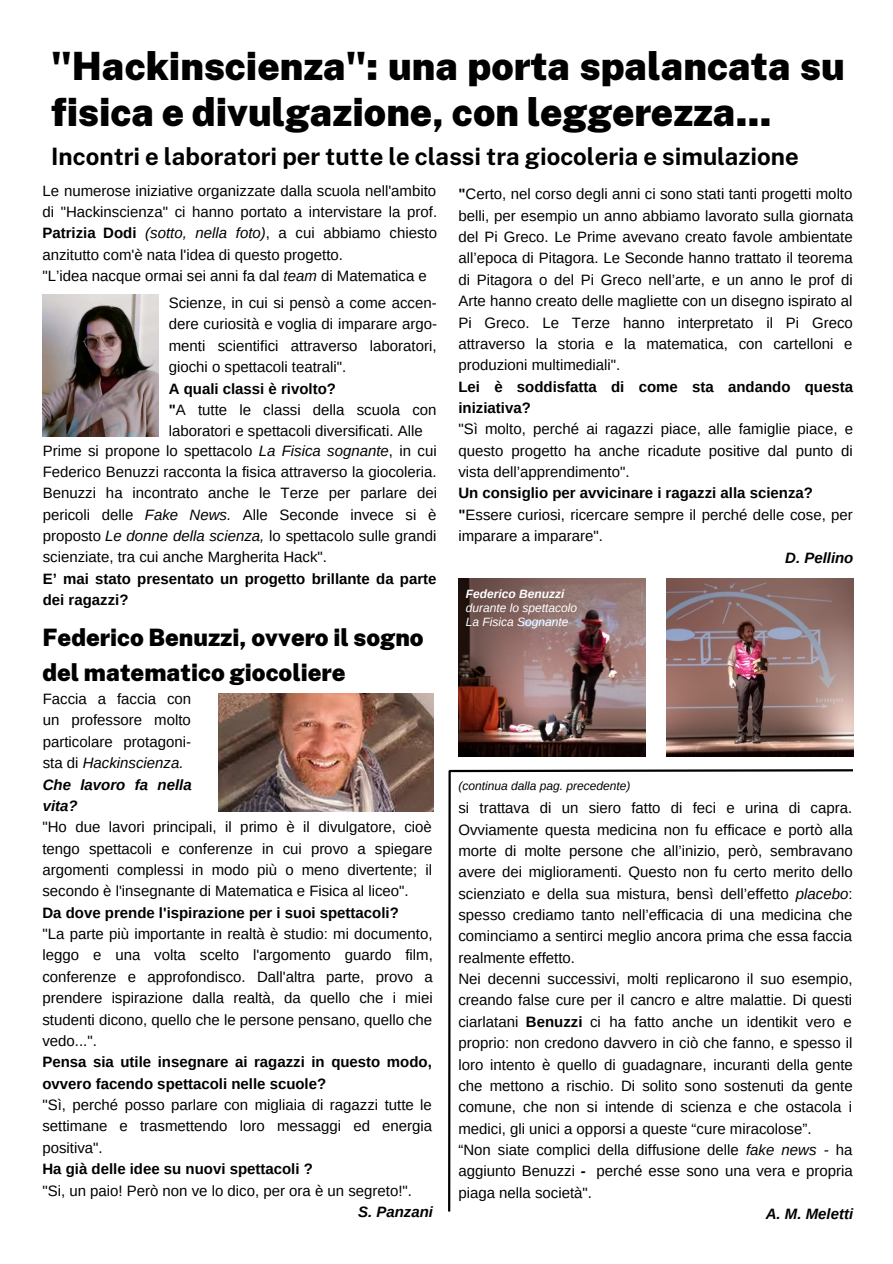
<style>
.page{position:relative;width:893px;height:1264px;background:#fff}
.page>*{position:absolute;margin:0;border:0;box-sizing:border-box;transform-origin:0 0}
.t1{font:900 39px/46px "Public Sans";color:#000}
.t2{font:700 24px "Public Sans";color:#000}
.t3{font:900 24px/34.8px "Public Sans";color:#000}
.t4{font:15px/21.3px "Arimo";color:#000;text-align:justify}
.t5{font:700 15px/21.3px "Arimo";color:#000}
.t6{font:italic 700 15px "Arimo";color:#000}
.t7{font:italic 12px/14px "Arimo";color:#fff}
.t8{font:italic 12px "Arimo";color:#000}
.t9{font:italic 700 12px "Arimo";color:#fff}
.s1{font-weight:700}
.s2{font-style:italic}
.s3{font-weight:700;font-style:italic}
</style>
<div class="page">
<img style="left:42px;top:294px;width:116px;height:142px">
<img style="left:458px;top:578px;width:187px;height:178px">
<img style="left:666px;top:578px;width:187px;height:178px">
<svg style="left:449px;top:769px;width:404px;height:4px"></svg>
<hr style="left:448px;top:770px;width:2px;height:441px;background:#000">
<img style="left:219px;top:693px;width:214px;height:118px">
<h1 class="t1" style="left:51px;top:43px;width:794px">"Hackinscienza": una porta spalancata su fisica e divulgazione, con leggerezza...</h1>
<h2 class="t2" style="left:51px;top:142px;width:748px">Incontri e laboratori per tutte le classi tra giocoleria e simulazione</h2>
<p class="t4" style="left:42px;top:180px;width:396px;text-align:left">Le numerose iniziative organizzate dalla scuola nell'ambito di "Hackinscienza" ci hanno portato a intervistare la prof.<br><span class="s1">Patrizia Dodi</span> <span class="s2">(sotto, nella foto)</span>, a cui abbiamo chiesto anzitutto com'è nata l'idea di questo progetto.<br>"L’idea nacque ormai sei anni fa dal <span class="s2">team</span> di Matematica e</p>
<p class="t4" style="left:169px;top:292px;width:270px">Scienze, in cui si pensò a come accen&shy;dere curiosità e voglia di imparare argo&shy;menti scientifici attraverso laboratori, giochi o spettacoli teatrali".</p>
<p class="t4" style="left:169px;top:377px;width:269px;text-align:left"><span class="s1">A quali classi è rivolto?<br>"</span>A tutte le classi della scuola con laboratori e spettacoli diversificati. Alle</p>
<p class="t4" style="left:43px;top:439px;width:396px">Prime si propone lo spettacolo <span class="s2">La Fisica sognante</span>, in cui Federico Benuzzi racconta la fisica attraverso la giocoleria.<br>Benuzzi ha incontrato anche le Terze per parlare dei pericoli delle <span class="s2">Fake News.</span> Alle Seconde invece si è proposto <span class="s2">Le donne della scienza,</span> lo spettacolo sulle grandi scienziate, tra cui anche Margherita Hack".</p>
<p class="t5" style="left:43px;top:568px;width:395px">E’ mai stato presentato un progetto brillante da parte dei ragazzi?</p>
<p class="t4" style="left:458px;top:183px;width:396px"><span class="s1">"</span>Certo, nel corso degli anni ci sono stati tanti progetti molto belli, per esempio un anno abbiamo lavorato sulla giornata del Pi Greco. Le Prime avevano creato favole ambientate all’epoca di Pitagora. Le Seconde hanno trattato il teorema di Pitagora o del Pi Greco nell’arte, e un anno le prof di Arte hanno creato delle magliette con un disegno ispirato al Pi Greco. Le Terze hanno interpretato il Pi Greco attraverso la storia e la matematica, con cartelloni e produzioni multimediali".</p>
<p class="t5" style="left:458px;top:376px;width:396px">Lei è soddisfatta di come sta andando questa iniziativa?</p>
<p class="t4" style="left:458px;top:418px;width:396px">"Sì molto, perché ai ragazzi piace, alle famiglie piace, e questo progetto ha anche ricadute positive dal punto di vista dell’apprendimento".</p>
<p class="t4" style="left:458px;top:482px;width:396px;text-align:left"><span class="s1">Un consiglio per avvicinare i ragazzi alla scienza? "</span>Essere curiosi, ricercare sempre il perché delle cose, per imparare a imparare".</p>
<p class="t6" style="left:785px;top:549px;width:70px">D. Pellino</p>
<p class="t9" style="left:466px;top:587px;width:100px">Federico Benuzzi</p>
<p class="t7" style="left:466px;top:601px;width:113px">durante lo spettacolo<br>La Fisica Sognante</p>
<h2 class="t3" style="left:42px;top:620px;width:382px">Federico Benuzzi, ovvero il sogno del matematico giocoliere</h2>
<p class="t4" style="left:43px;top:688px;width:150px;text-align:left">Faccia a faccia con un professore molto particolare protagoni&shy;sta di <span class="s2">Hackinscienza.<br></span><span class="s3">Che lavoro fa nella vita?</span></p>
<p class="t4" style="left:42px;top:816px;width:391px">"Ho due lavori principali, il primo è il divulgatore, cioè tengo spettacoli e conferenze in cui provo a spiegare argomenti complessi in modo più o meno divertente; il secondo è l'insegnante di Matematica e Fisica al liceo".</p>
<p class="t5" style="left:42px;top:901px;width:358px">Da dove prende l'ispirazione per i suoi spettacoli?</p>
<p class="t4" style="left:42px;top:923px;width:392px">"La parte più importante in realtà è studio: mi documento, leggo e una volta scelto l'argomento guardo film, conferenze e approfondisco. Dall'altra parte, provo a prendere ispirazione dalla realtà, da quello che i miei studenti dicono, quello che le persone pensano, quello che vedo...".</p>
<p class="t5" style="left:42px;top:1051px;width:391px">Pensa sia utile insegnare ai ragazzi in questo modo, ovvero facendo spettacoli nelle scuole?</p>
<p class="t4" style="left:42px;top:1094px;width:391px">"Sì, perché posso parlare con migliaia di ragazzi tutte le settimane e trasmettendo loro messaggi ed energia positiva".</p>
<p class="t5" style="left:42px;top:1158px;width:272px">Ha già delle idee su nuovi spettacoli ?</p>
<p class="t4" style="left:42px;top:1179px;width:371px">"Si, un paio! Però non ve lo dico, per ora è un segreto!".</p>
<p class="t6" style="left:358px;top:1203px;width:76px">S. Panzani</p>
<p class="t8" style="left:458px;top:779px;width:173px">(continua dalla pag. precedente)</p>
<p class="t4" style="left:458px;top:797px;width:396px;text-align:left">si trattava di un siero fatto di feci e urina di capra.<br>Ovviamente questa medicina non fu efficace e portò alla morte di molte persone che all’inizio, però, sembravano avere dei miglioramenti. Questo non fu certo merito dello scienziato e della sua mistura, bensì dell’effetto <span class="s2">placebo</span>: spesso crediamo tanto nell’efficacia di una medicina che cominciamo a sentirci meglio ancora prima che essa faccia realmente effetto.<br>Nei decenni successivi, molti replicarono il suo esempio, creando false cure per il cancro e altre malattie. Di questi ciarlatani <span class="s1">Benuzzi</span> ci ha fatto anche un identikit vero e proprio: non credono davvero in ciò che fanno, e spesso il loro intento è quello di guadagnare, incuranti della gente che mettono a rischio. Di solito sono sostenuti da gente comune, che non si intende di scienza e che ostacola i medici, gli unici a opporsi a queste “cure miracolose”.<br>“Non siate complici della diffusione delle <span class="s2">fake news -</span> ha aggiunto Benuzzi <span class="s3">-</span> perché esse sono una vera e propria piaga nella società".</p>
<p class="t6" style="left:765px;top:1205px;width:89px">A. M. Meletti</p>
</div>
